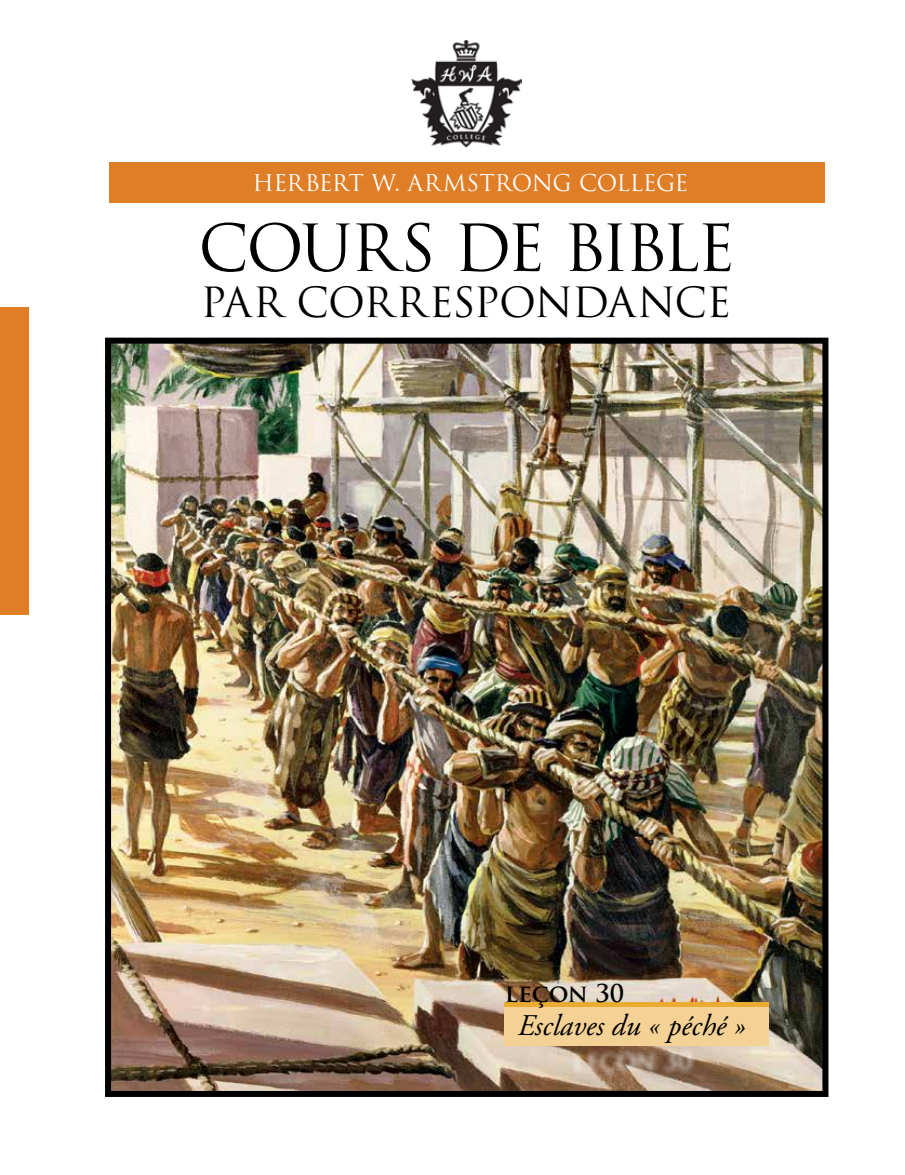
<style>
.page{position:relative;width:905px;height:1175px;background:#fff}
.page>*{position:absolute;margin:0;border:0;box-sizing:border-box;transform-origin:0 0}
.t1{font:63px "Trajan Pro";letter-spacing:-.06em;color:#000}
.t2{font:40.5px "Trajan Pro";letter-spacing:-.025em;color:#000}
.t3{font:italic 30px "Adobe Garamond Pro";color:#000}
.t4{font:700 24px "Trajan Pro";color:#000}
.t5{font:22.5px "Trajan Pro";letter-spacing:-.015em;color:#fff}
</style>
<div class="page">
<img style="left:112px;top:345px;width:709px;height:744px">
<div style="left:105px;top:338px;width:723px;height:758px;border:6px solid #000"></div>
<div style="left:0;top:307px;width:28px;height:307px;background:#e07e27"></div>
<div style="left:504px;top:1005px;width:264px;height:41px;background:#f4d195"></div>
<div style="left:504px;top:1001px;width:264px;height:5px;background:#eaab33"></div>
<div style="left:570px;top:1046px;width:126px;height:34px;background:#fff;opacity:.8"></div>
<div style="left:110px;top:162px;width:714px;height:40px;background:#e07e27"></div>
<img style="left:412px;top:40px;width:109px;height:108px">
<p class="t5" style="left:252px;top:168px;width:437px">HERBERT W. ARMSTRONG COLLEGE</p>
<h1 class="t1" style="left:198px;top:208px;width:538px">COURS DE BIBLE</h1>
<h2 class="t2" style="left:200px;top:276px;width:532px">PAR CORRESPONDANCE</h2>
<p class="t4" style="left:505px;top:978px;width:121px">LEÇON 30</p>
<h3 class="t3" style="left:518px;top:1007px;width:229px">Esclaves du « péché »</h3>
</div>
